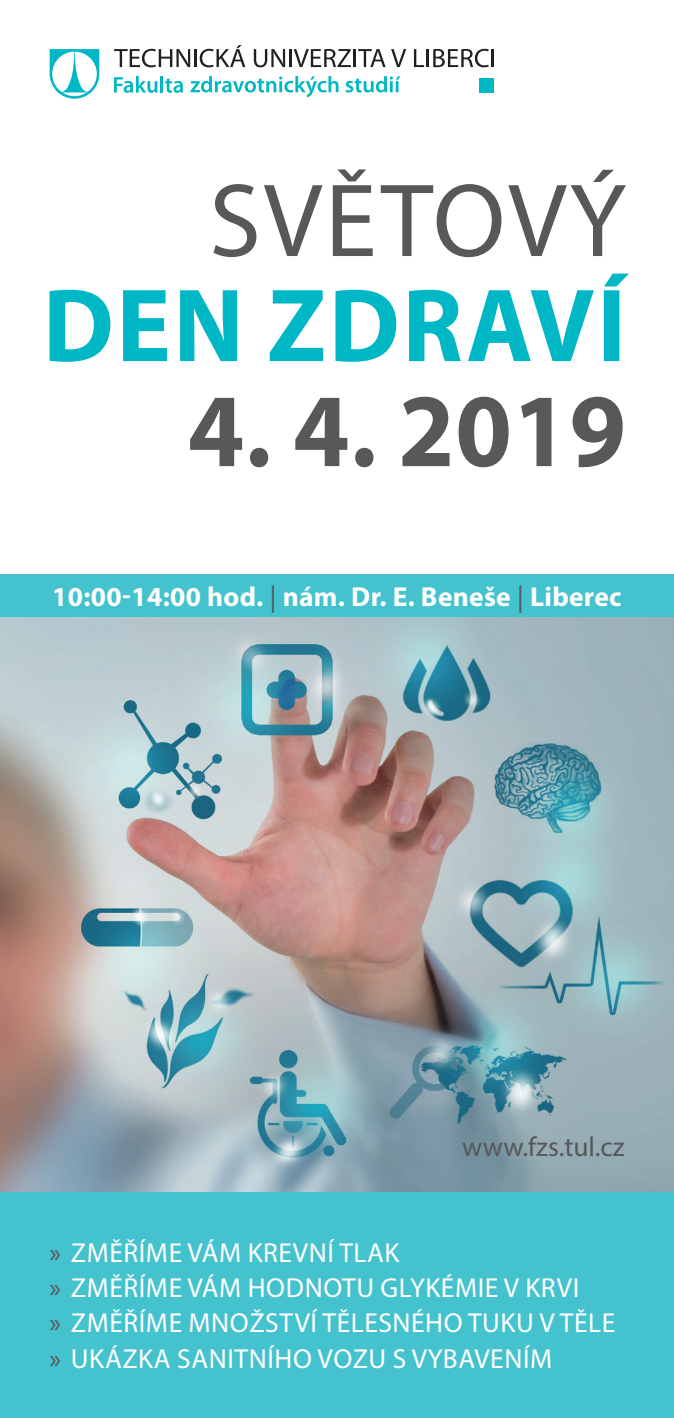
<style>
.page{position:relative;width:674px;height:1418px;background:#fff}
.page>*{position:absolute;margin:0;border:0;box-sizing:border-box;transform-origin:0 0}
.t1{font:700 105px "Myriad Pro";letter-spacing:.025em;color:#00b7c5}
.t2{font:700 105px "Myriad Pro";color:#57585a}
.t3{font:105px "Myriad Pro";letter-spacing:.025em;color:#57585a}
.t4{font:27.5px/35px "Myriad Pro";letter-spacing:.02em;color:#fff}
.t5{font:700 27.5px "Myriad Pro";letter-spacing:.01em;color:#fff}
.t6{font:27.5px "Myriad Pro";color:#57585a}
.s1{font-weight:400;color:#57585a}
.s2{color:#57585a}
</style>
<div class="page">
<div style="left:0;top:1191px;width:673px;height:226px;background:#44c2ce"></div>
<img style="left:0;top:617px;width:673px;height:574px">
<hr style="left:160px;top:76px;width:3px;height:17px;background:#00b7c5">
<svg style="left:165px;top:78px;width:18px;height:15px"></svg>
<svg style="left:114px;top:76px;width:44px;height:17px"></svg>
<svg style="left:50px;top:49px;width:50px;height:50px"></svg>
<svg style="left:114px;top:45px;width:132px;height:23px"></svg>
<svg style="left:254px;top:49px;width:97px;height:19px"></svg>
<hr style="left:353px;top:49px;width:3px;height:18px;background:#231f20">
<svg style="left:358px;top:49px;width:49px;height:19px"></svg>
<svg style="left:413px;top:49px;width:12px;height:19px"></svg>
<hr style="left:426px;top:49px;width:3px;height:18px;background:#231f20">
<svg style="left:433px;top:49px;width:56px;height:19px"></svg>
<hr style="left:491px;top:49px;width:3px;height:18px;background:#231f20">
<div style="left:479px;top:78px;width:15px;height:15px;background:#00b7c5"></div>
<svg style="left:190px;top:76px;width:149px;height:22px"></svg>
<svg style="left:345px;top:76px;width:56px;height:17px"></svg>
<div style="left:0;top:574px;width:673px;height:43px;background:#44c2ce"></div>
<h1 class="t3" style="left:209px;top:156px;width:418px">SVĚTOVÝ</h1>
<h1 class="t1" style="left:43px;top:257px;width:584px">DEN ZDRAVÍ</h1>
<h1 class="t2" style="left:188px;top:362px;width:439px">4. 4. 2019</h1>
<p class="t5" style="left:52px;top:578px;width:570px">10:00-14:00 hod. <span class="s1">|</span> nám. Dr. E. Beneše <span class="s1">|</span> Liberec</p>
<p class="t6" style="left:462px;top:1129px;width:164px">www.fzs.tul.cz</p>
<p class="t4" style="left:50px;top:1235px;width:567px"><span class="s2">»</span> ZMĚŘÍME VÁM KREVNÍ TLAK<br><span class="s2">»</span> ZMĚŘÍME VÁM HODNOTU GLYKÉMIE V KRVI<br><span class="s2">»</span> ZMĚŘÍME MNOŽSTVÍ TĚLESNÉHO TUKU V TĚLE <span class="s2">»</span> UKÁZKA SANITNÍHO VOZU S VYBAVENÍM</p>
</div>
